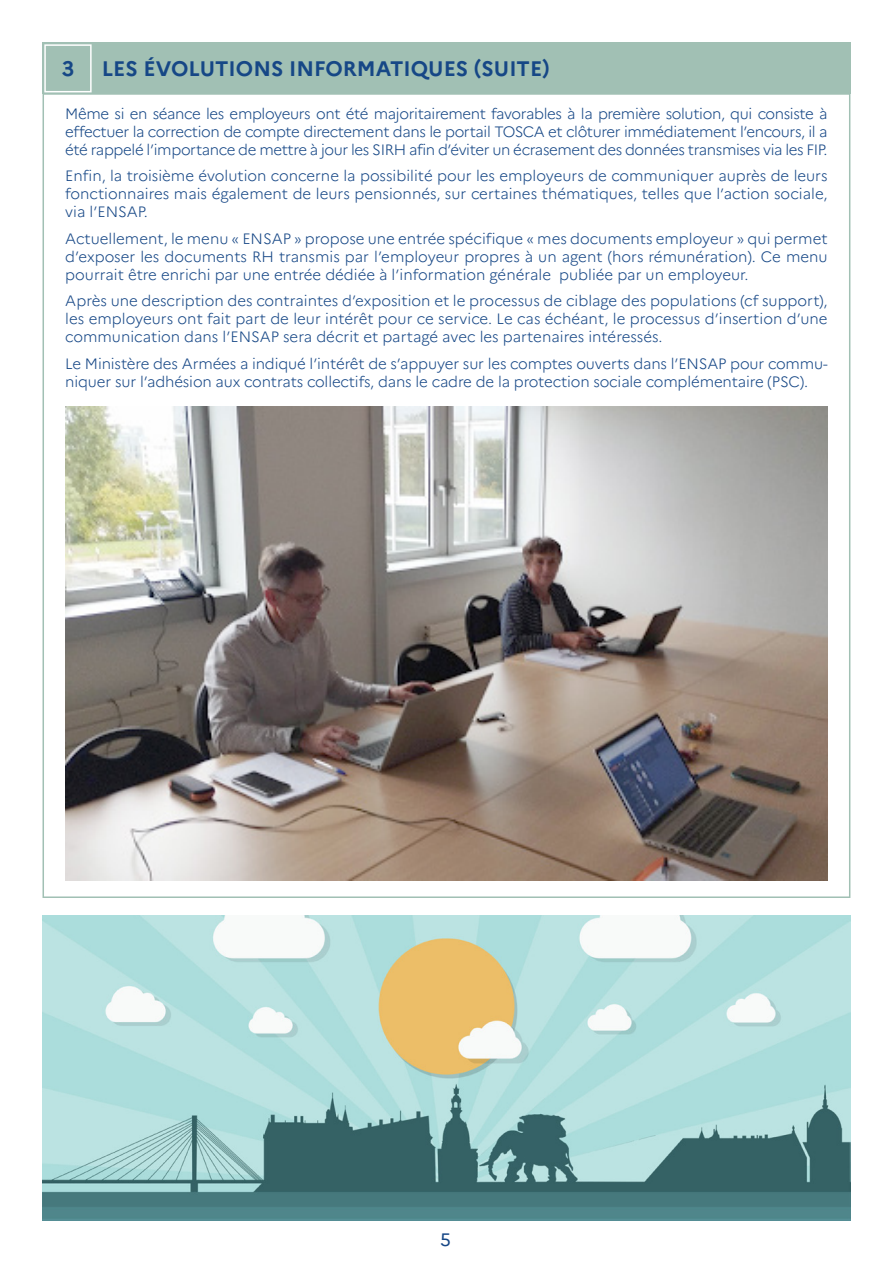
<style>
.page{position:relative;width:893px;height:1263px;background:#fff}
.page>*{position:absolute;margin:0;border:0;box-sizing:border-box;transform-origin:0 0}
.t1{font:700 21px "Marianne";color:#164786}
.t2{font:18px "Marianne";color:#164786}
.t3{font:300 15px/18px "Marianne";letter-spacing:-.01em;color:#164786;text-align:justify}
</style>
<div class="page">
<div style="left:43px;top:43px;width:50px;height:51px;background:#a1c0b4"></div>
<div style="left:93px;top:43px;width:757px;height:51px;background:#a1c0b4"></div>
<div style="left:44px;top:44px;width:48px;height:48px;border:2px solid #fff"></div>
<img style="left:65px;top:406px;width:763px;height:475px">
<img style="left:43px;top:915px;width:807px;height:305px">
<p class="t1" style="left:62px;top:56px;width:14px">3</p>
<p class="t1" style="left:102px;top:56px;width:449px">LES ÉVOLUTIONS INFORMATIQUES (SUITE)</p>
<p class="t3" style="left:65px;top:104px;width:764px">Même si en séance les employeurs ont été majoritairement favorables à la première solution, qui consiste à effectuer la correction de compte directement dans le portail TOSCA et clôturer immédiatement l’encours, il a été rappelé l’importance de mettre à jour les SIRH afin d’éviter un écrasement des données transmises via les FIP.</p>
<p class="t3" style="left:65px;top:167px;width:764px">Enfin, la troisième évolution concerne la possibilité pour les employeurs de communiquer auprès de leurs fonctionnaires mais également de leurs pensionnés, sur certaines thématiques, telles que l’action sociale, via l’ENSAP.</p>
<p class="t3" style="left:65px;top:229px;width:764px">Actuellement, le menu « ENSAP » propose une entrée spécifique « mes documents employeur » qui permet d’exposer les documents RH transmis par l’employeur propres à un agent (hors rémunération). Ce menu pourrait être enrichi par une entrée dédiée à l’information générale publiée par un employeur.</p>
<p class="t3" style="left:65px;top:292px;width:764px">Après une description des contraintes d’exposition et le processus de ciblage des populations (cf support), les employeurs ont fait part de leur intérêt pour ce service. Le cas échéant, le processus d’insertion d’une communication dans l’ENSAP sera décrit et partagé avec les partenaires intéressés.</p>
<p class="t3" style="left:65px;top:354px;width:764px">Le Ministère des Armées a indiqué l’intérêt de s’appuyer sur les comptes ouverts dans l’ENSAP pour commu&shy;niquer sur l’adhésion aux contrats collectifs, dans le cadre de la protection sociale complémentaire (PSC).</p>
<p class="t2" style="left:440px;top:1228px;width:12px">5</p>
</div>
